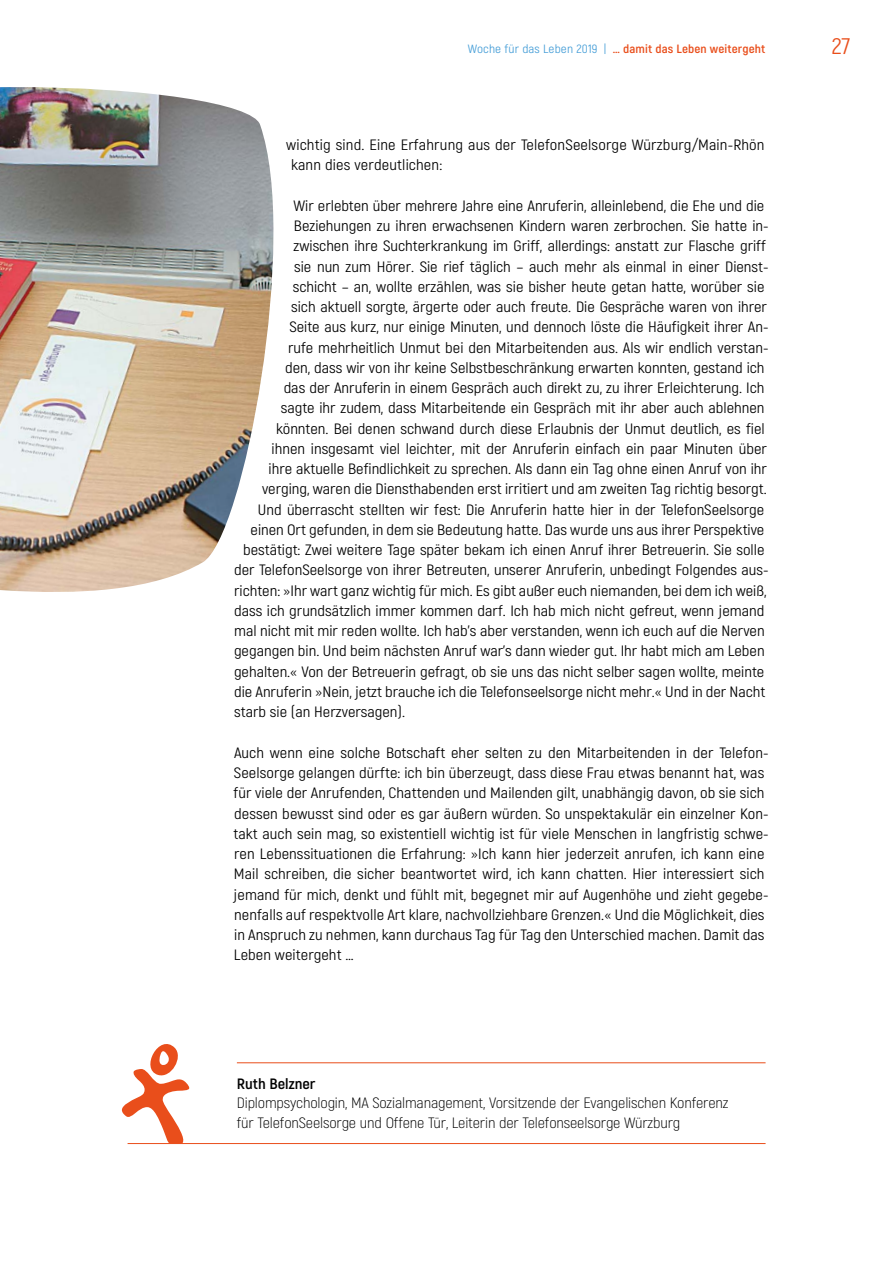
<style>
.page{position:relative;width:893px;height:1263px;background:#fff}
.page>*{position:absolute;margin:0;border:0;box-sizing:border-box;transform-origin:0 0}
.t1{font:22.5px "Akrobat";color:#e94e1b;scale:1.1 1}
.t2{font:15px/20.2px "Akrobat";color:#000;scale:1.1 1}
.t3{font:300 15px/19.5px "Akrobat";letter-spacing:-.01em;color:#000;scale:1.1 1}
.t4{font:700 15px "Akrobat";color:#000;scale:1.1 1}
.t5{font:700 12px "Akrobat";letter-spacing:.01em;color:#e94e1b;scale:1.1 1}
.s1{font-weight:400;color:#449dd7}
</style>
<div class="page">
<hr style="left:237px;top:1062px;width:529px;height:1px;background:#e94e1b">
<hr style="left:128px;top:1143px;width:638px;height:1px;background:#e94e1b">
<svg style="left:122px;top:1044px;width:68px;height:100px"></svg>
<img style="left:0;top:87px;width:274px;height:505px">
<p class="t5" style="left:468px;top:41px;width:272px"><span class="s1">Woche für das Leben 2019 |</span> … damit das Leben weitergeht</p>
<h1 class="t1" style="left:832px;top:32px;width:18px">27</h1>
<p class="t2" style="left:291px;top:135px;width:432px;text-indent:-5px">wichtig sind. Eine Erfahrung aus der TelefonSeelsorge Würzburg/Main-Rhön kann dies verdeutlichen:</p>
<p class="t2" style="left:293px;top:196px;width:430px">Wir erlebten über mehrere Jahre eine Anruferin, alleinlebend, die Ehe und die</p>
<p class="t2" style="left:294px;top:216px;width:433px">Beziehungen zu ihren erwachsenen Kindern waren zerbrochen. Sie hatte in-</p>
<p class="t2" style="left:294px;top:236px;width:431px">zwischen ihre Suchterkrankung im Griff, allerdings: anstatt zur Flasche griff</p>
<p class="t2" style="left:294px;top:256px;width:433px">sie nun zum Hörer. Sie rief täglich – auch mehr als einmal in einer Dienst-</p>
<p class="t2" style="left:293px;top:277px;width:430px">schicht – an, wollte erzählen, was sie bisher heute getan hatte, worüber sie</p>
<p class="t2" style="left:291px;top:297px;width:434px">sich aktuell sorgte, ärgerte oder auch freute. Die Gespräche waren von ihrer</p>
<p class="t2" style="left:289px;top:317px;width:437px">Seite aus kurz, nur einige Minuten, und dennoch löste die Häufigkeit ihrer An-</p>
<p class="t2" style="left:288px;top:337px;width:438px">rufe mehrheitlich Unmut bei den Mitarbeitenden aus. Als wir endlich verstan-</p>
<p class="t2" style="left:285px;top:358px;width:437px">den, dass wir von ihr keine Selbstbeschränkung erwarten konnten, gestand ich</p>
<p class="t2" style="left:284px;top:378px;width:439px">das der Anruferin in einem Gespräch auch direkt zu, zu ihrer Erleichterung. Ich</p>
<p class="t2" style="left:281px;top:398px;width:441px">sagte ihr zudem, dass Mitarbeitende ein Gespräch mit ihr aber auch ablehnen</p>
<p class="t2" style="left:276px;top:418px;width:446px">könnten. Bei denen schwand durch diese Erlaubnis der Unmut deutlich, es fiel</p>
<p class="t2" style="left:272px;top:439px;width:452px">ihnen insgesamt viel leichter, mit der Anruferin einfach ein paar Minuten über</p>
<p class="t2" style="left:269px;top:459px;width:455px">ihre aktuelle Befindlichkeit zu sprechen. Als dann ein Tag ohne einen Anruf von ihr</p>
<p class="t2" style="left:262px;top:479px;width:460px">verging, waren die Diensthabenden erst irritiert und am zweiten Tag richtig besorgt.</p>
<p class="t2" style="left:258px;top:499px;width:462px">Und überrascht stellten wir fest: Die Anruferin hatte hier in der TelefonSeelsorge</p>
<p class="t2" style="left:251px;top:520px;width:468px">einen Ort gefunden, in dem sie Bedeutung hatte. Das wurde uns aus ihrer Perspektive</p>
<p class="t2" style="left:243px;top:540px;width:475px">bestätigt: Zwei weitere Tage später bekam ich einen Anruf ihrer Betreuerin. Sie solle</p>
<p class="t2" style="left:234px;top:560px;width:487px">der TelefonSeelsorge von ihrer Betreuten, unserer Anruferin, unbedingt Folgendes aus-</p>
<p class="t2" style="left:234px;top:580px;width:485px">richten: »Ihr wart ganz wichtig für mich. Es gibt außer euch niemanden, bei dem ich weiß,</p>
<p class="t2" style="left:234px;top:601px;width:484px">dass ich grundsätzlich immer kommen darf. Ich hab mich nicht gefreut, wenn jemand</p>
<p class="t2" style="left:234px;top:621px;width:484px">mal nicht mit mir reden wollte. Ich hab’s aber verstanden, wenn ich euch auf die Nerven</p>
<p class="t2" style="left:234px;top:641px;width:484px">gegangen bin. Und beim nächsten Anruf war’s dann wieder gut. Ihr habt mich am Leben</p>
<p class="t2" style="left:234px;top:661px;width:484px">gehalten.« Von der Betreuerin gefragt, ob sie uns das nicht selber sagen wollte, meinte</p>
<p class="t2" style="left:234px;top:682px;width:484px">die Anruferin »Nein, jetzt brauche ich die Telefonseelsorge nicht mehr.« Und in der Nacht</p>
<p class="t2" style="left:234px;top:702px;width:157px">starb sie (an Herzversagen).</p>
<p class="t2" style="left:233px;top:742px;width:488px">Auch wenn eine solche Botschaft eher selten zu den Mitarbeitenden in der Telefon-Seelsorge gelangen dürfte: ich bin überzeugt, dass diese Frau etwas benannt hat, was für viele der Anrufenden, Chattenden und Mailenden gilt, unabhängig davon, ob sie sich dessen bewusst sind oder es gar äußern würden. So unspektakulär ein einzelner Kon&shy;takt auch sein mag, so existentiell wichtig ist für viele Menschen in langfristig schwe&shy;ren Lebenssituationen die Erfahrung: »Ich kann hier jederzeit anrufen, ich kann eine Mail schreiben, die sicher beantwortet wird, ich kann chatten. Hier interessiert sich jemand für mich, denkt und fühlt mit, begegnet mir auf Augenhöhe und zieht gegebe&shy;nenfalls auf respektvolle Art klare, nachvollziehbare Grenzen.« Und die Möglichkeit, dies in Anspruch zu nehmen, kann durchaus Tag für Tag den Unterschied machen. Damit das Leben weitergeht …</p>
<p class="t4" style="left:237px;top:1074px;width:73px">Ruth Belzner</p>
<p class="t3" style="left:237px;top:1093px;width:448px">Diplompsychologin, MA Sozialmanagement, Vorsitzende der Evangelischen Konferenz für TelefonSeelsorge und Offene Tür, Leiterin der Telefonseelsorge Würzburg</p>
</div>
